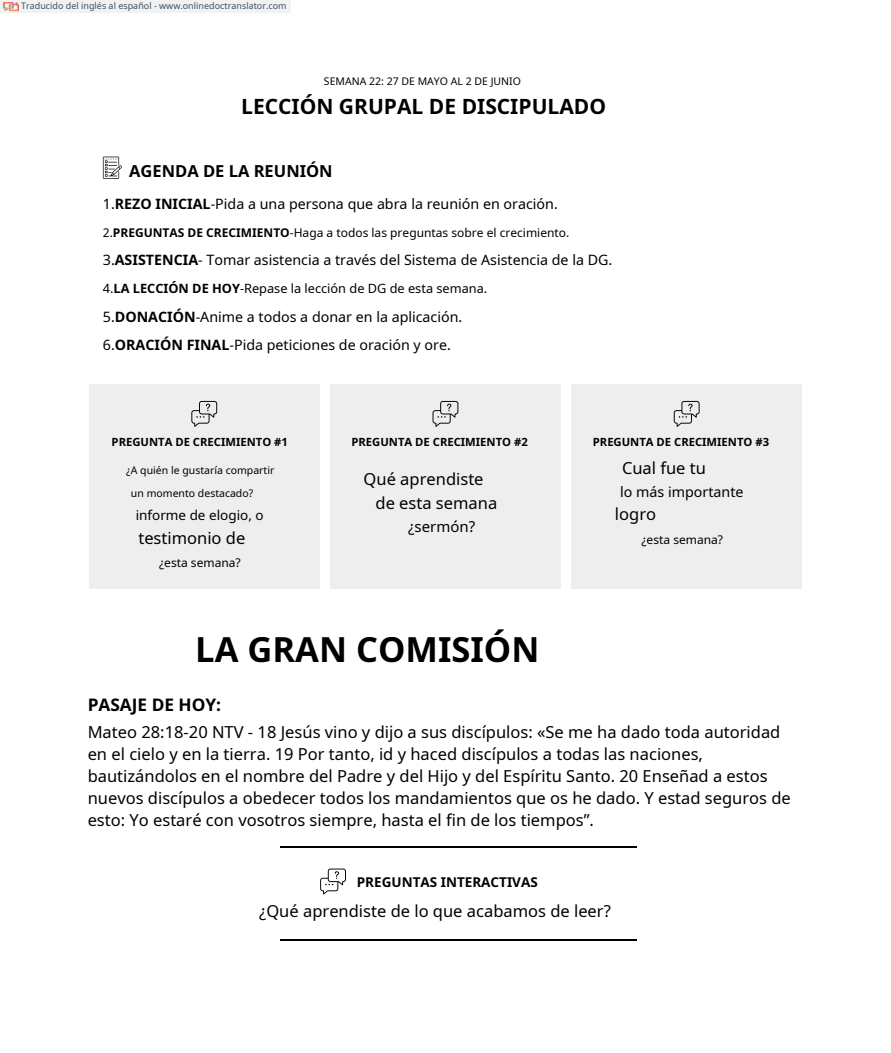
<style>
.page{position:relative;width:891px;height:1053px;background:#fff}
.page>*{position:absolute;margin:0;border:0;box-sizing:border-box;transform-origin:0 0}
.t1{font:700 34.5px "Noto Sans";color:#000}
.t2{font:700 21px "Noto Sans";color:#000}
.t3{font:700 17.25px "Noto Sans";color:#000}
.t4{font:16.5px/21.8px "Noto Sans";color:#000}
.t5{font:700 16.5px "Noto Sans";color:#000}
.t6{font:15px "Noto Sans";color:#000}
.t7{font:14.25px/28.2px "Noto Sans";color:#000}
.t8{font:700 13.5px "Noto Sans";color:#000}
.t9{font:13.5px "Noto Sans";color:#000}
.t10{font:12.75px "Noto Sans";color:#000}
.t11{font:12px "Noto Sans";color:#000}
.t12{font:700 11.25px "Noto Sans";color:#000}
.t13{font:10.5px "Noto Sans";color:#000}
.t14{font:9px "Noto Sans";color:rgb(15 43 70/.8)}
.s1{font-weight:700}
</style>
<div class="page">
<svg style="left:103px;top:157px;width:19px;height:22px"></svg>
<div style="left:89px;top:384px;width:230px;height:205px;background:#eee"></div>
<svg style="left:191px;top:401px;width:26px;height:26px"></svg>
<div style="left:330px;top:384px;width:231px;height:205px;background:#eee"></div>
<svg style="left:433px;top:401px;width:25px;height:26px"></svg>
<div style="left:572px;top:384px;width:230px;height:205px;background:#eee"></div>
<svg style="left:674px;top:401px;width:26px;height:26px"></svg>
<hr style="left:280px;top:846px;width:357px;height:2px;background:#000">
<svg style="left:320px;top:869px;width:26px;height:25px"></svg>
<hr style="left:280px;top:939px;width:357px;height:2px;background:#000">
<div style="left:0;top:0;width:291px;height:13px;background:#f2f2f2"></div>
<img style="left:4px;top:2px;width:15px;height:10px">
<p class="t14" style="left:21px;top:-1px;width:267px">Traducido del inglés al español - www.onlinedoctranslator.com</p>
<p class="t13" style="left:324px;top:74px;width:199px">SEMANA 22: 27 DE MAYO AL 2 DE JUNIO</p>
<p class="t2" style="left:241px;top:92px;width:367px">LECCIÓN GRUPAL DE DISCIPULADO</p>
<p class="t5" style="left:129px;top:159px;width:205px">AGENDA DE LA REUNIÓN</p>
<p class="t7" style="left:103px;top:190px;width:457px">1.<span class="s1">REZO INICIAL</span>-Pida a una persona que abra la reunión en oración.</p>
<p class="t11" style="left:103px;top:224px;width:468px">2.<span class="s1">PREGUNTAS DE CRECIMIENTO</span>-Haga a todos las preguntas sobre el crecimiento.</p>
<p class="t7" style="left:103px;top:246px;width:511px">3.<span class="s1">ASISTENCIA</span>- Tomar asistencia a través del Sistema de Asistencia de la DG.</p>
<p class="t10" style="left:103px;top:280px;width:386px">4.<span class="s1">LA LECCIÓN DE HOY</span>-Repase la lección de DG de esta semana.</p>
<p class="t7" style="left:103px;top:303px;width:361px">5.<span class="s1">DONACIÓN</span>-Anime a todos a donar en la aplicación.<br>6.<span class="s1">ORACIÓN FINAL</span>-Pida peticiones de oración y ore.</p>
<p class="t12" style="left:112px;top:434px;width:178px">PREGUNTA DE CRECIMIENTO #1</p>
<p class="t12" style="left:352px;top:434px;width:178px">PREGUNTA DE CRECIMIENTO #2</p>
<p class="t12" style="left:593px;top:434px;width:178px">PREGUNTA DE CRECIMIENTO #3</p>
<p class="t13" style="left:126px;top:463px;width:150px">¿A quién le gustaría compartir</p>
<p class="t13" style="left:131px;top:486px;width:124px">un momento destacado?</p>
<p class="t9" style="left:136px;top:506px;width:129px">informe de elogio, o</p>
<p class="t4" style="left:138px;top:527px;width:108px">testimonio de</p>
<p class="t11" style="left:159px;top:554px;width:83px">¿esta semana?</p>
<p class="t4" style="left:622px;top:457px;width:86px">Cual fue tu</p>
<p class="t7" style="left:620px;top:478px;width:125px">lo más importante</p>
<p class="t4" style="left:615px;top:504px;width:43px">logro</p>
<p class="t11" style="left:641px;top:531px;width:83px">¿esta semana?</p>
<p class="t4" style="left:376px;top:468px;width:123px;line-height:23.2px;text-indent:-12px">Qué aprendiste de esta semana</p>
<p class="t6" style="left:408px;top:516px;width:69px">¿sermón?</p>
<h1 class="t1" style="left:195px;top:625px;width:346px">LA GRAN COMISIÓN</h1>
<p class="t3" style="left:88px;top:693px;width:135px">PASAJE DE HOY:</p>
<p class="t4" style="left:88px;top:722px;width:705px">Mateo 28:18-20 NTV - 18 Jesús vino y dijo a sus discípulos: «Se me ha dado toda autoridad en el cielo y en la tierra. 19 Por tanto, id y haced discípulos a todas las naciones, bautizándolos en el nombre del Padre y del Hijo y del Espíritu Santo. 20 Enseñad a estos nuevos discípulos a obedecer todos los mandamientos que os he dado. Y estad seguros de esto: Yo estaré con vosotros siempre, hasta el fin de los tiempos”.</p>
<p class="t8" style="left:357px;top:872px;width:183px">PREGUNTAS INTERACTIVAS</p>
<p class="t4" style="left:259px;top:900px;width:353px">¿Qué aprendiste de lo que acabamos de leer?</p>
</div>
